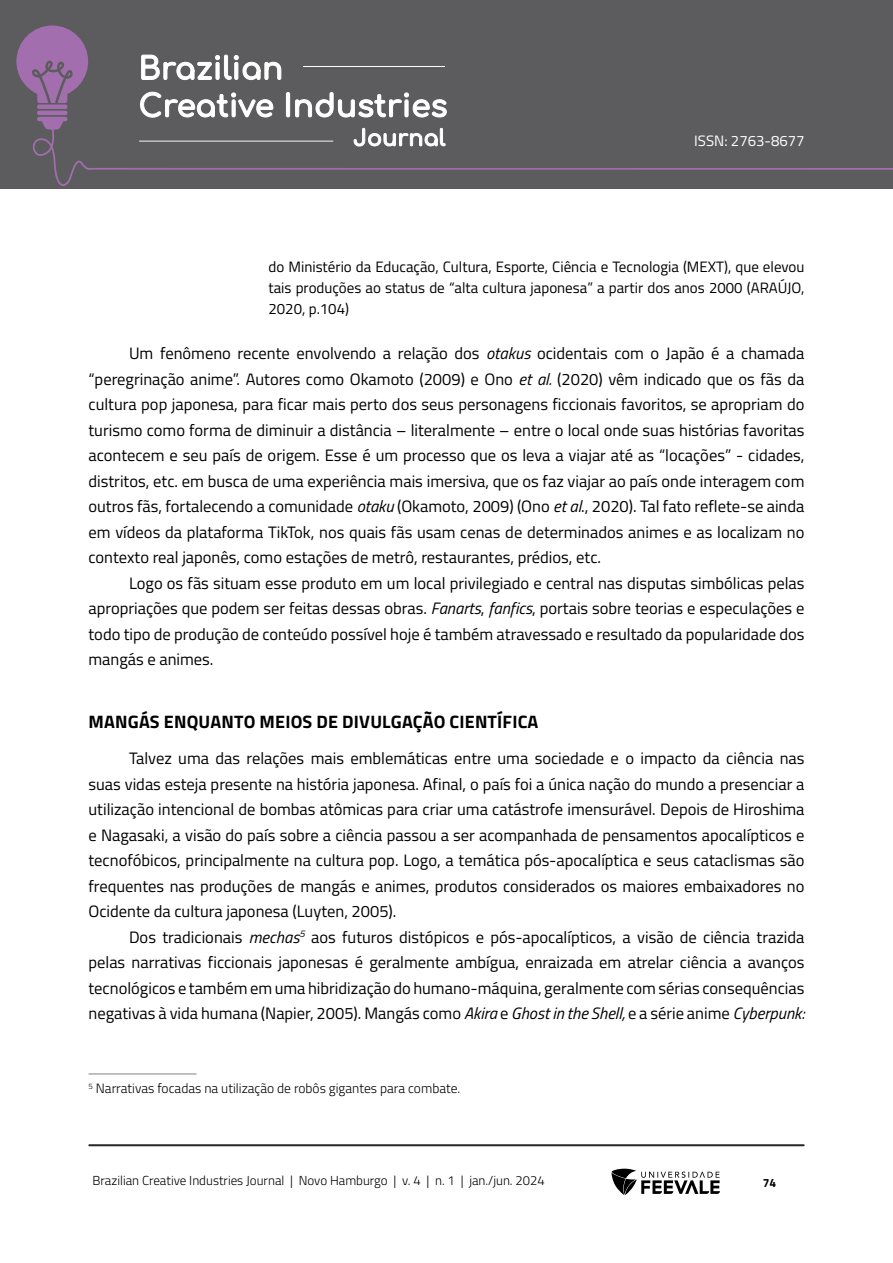
<style>
.page{position:relative;width:893px;height:1263px;background:#fff}
.page>*{position:absolute;margin:0;border:0;box-sizing:border-box;transform-origin:0 0}
.TITULO_1{font:700 18px "Titillium Web";letter-spacing:.01em;color:#000}
.Corpo_de_texto{font:16.5px/25.5px "Titillium Web";color:#000;text-align:justify}
.Citação{font:15px/21px "Titillium Web";color:#000;text-align:justify}
.t1{font:15px "Titillium Web";color:#fff}
.Rodapé{font:300 13.5px "Titillium Web";color:#000}
.t2{font:300 13.05px "Titillium Web";color:#000}
.t3{font:700 12px "Titillium Web";color:#000}
.s1{font-style:italic}
</style>
<div class="page">
<div style="left:0;top:0;width:893px;height:188px;background:#5c5c5e"></div>
<hr style="left:37px;top:111px;width:30px;height:4px;background:#a36ead;border-radius:2px">
<svg style="left:37px;top:117px;width:30px;height:11px"></svg>
<hr style="left:37px;top:105px;width:30px;height:4px;background:#a36ead;border-radius:2px">
<svg style="left:16px;top:26px;width:72px;height:77px"></svg>
<svg style="left:32px;top:128px;width:861px;height:58px"></svg>
<hr style="left:89px;top:1144px;width:715px;height:2px;background:#282828">
<svg style="left:611px;top:1169px;width:109px;height:26px"></svg>
<svg style="left:141px;top:54px;width:141px;height:26px"></svg>
<svg style="left:140px;top:91px;width:134px;height:27px"></svg>
<svg style="left:285px;top:92px;width:162px;height:26px"></svg>
<svg style="left:353px;top:127px;width:93px;height:20px"></svg>
<hr style="left:303px;top:66px;width:142px;height:1px;background:#fff">
<hr style="left:139px;top:141px;width:194px;height:1px;background:#fff">
<hr style="left:88px;top:1073px;width:108px;height:1px;background:#808285">
<p class="t1" style="left:694px;top:130px;width:112px">ISSN: 2763-8677</p>
<p class="Citação" style="left:268px;top:256px;width:537px">do Ministério da Educação, Cultura, Esporte, Ciência e Tecnologia (MEXT), que elevou tais produções ao status de “alta cultura japonesa” a partir dos anos 2000 (ARAÚJO, 2020, p.104)</p>
<p class="Corpo_de_texto" style="left:88px;top:340px;width:717px;text-indent:40px">Um fenômeno recente envolvendo a relação dos <span class="s1">otakus</span> ocidentais com o Japão é a chamada “peregrinação anime”. Autores como Okamoto (2009) e Ono <span class="s1">et al.</span> (2020) vêm indicado que os fãs da cultura pop japonesa, para ficar mais perto dos seus personagens ficcionais favoritos, se apropriam do turismo como forma de diminuir a distância – literalmente – entre o local onde suas histórias favoritas acontecem e seu país de origem. Esse é um processo que os leva a viajar até as “locações” - cidades, distritos, etc. em busca de uma experiência mais imersiva, que os faz viajar ao país onde interagem com outros fãs, fortalecendo a comunidade <span class="s1">otaku</span> (Okamoto, 2009) (Ono <span class="s1">et al</span>., 2020). Tal fato reflete-se ainda em vídeos da plataforma TikTok, nos quais fãs usam cenas de determinados animes e as localizam no contexto real japonês, como estações de metrô, restaurantes, prédios, etc.</p>
<p class="Corpo_de_texto" style="left:88px;top:569px;width:718px;text-indent:40px">Logo os fãs situam esse produto em um local privilegiado e central nas disputas simbólicas pelas apropriações que podem ser feitas dessas obras. <span class="s1">Fanarts</span>, <span class="s1">fanfics</span>, portais sobre teorias e especulações e todo tipo de produção de conteúdo possível hoje é também atravessado e resultado da popularidade dos mangás e animes.</p>
<p class="TITULO_1" style="left:89px;top:708px;width:451px">MANGÁS ENQUANTO MEIOS DE DIVULGAÇÃO CIENTÍFICA</p>
<p class="Corpo_de_texto" style="left:88px;top:745px;width:717px;text-indent:40px">Talvez uma das relações mais emblemáticas entre uma sociedade e o impacto da ciência nas suas vidas esteja presente na história japonesa. Afinal, o país foi a única nação do mundo a presenciar a utilização intencional de bombas atômicas para criar uma catástrofe imensurável. Depois de Hiroshima e Nagasaki, a visão do país sobre a ciência passou a ser acompanhada de pensamentos apocalípticos e tecnofóbicos, principalmente na cultura pop. Logo, a temática pós-apocalíptica e seus cataclismas são frequentes nas produções de mangás e animes, produtos considerados os maiores embaixadores no Ocidente da cultura japonesa (Luyten, 2005).</p>
<p class="Corpo_de_texto" style="left:88px;top:923px;width:717px;text-indent:40px">Dos tradicionais <span class="s1">mechas</span><sup>5</sup> aos futuros distópicos e pós-apocalípticos, a visão de ciência trazida pelas narrativas ficcionais japonesas é geralmente ambígua, enraizada em atrelar ciência a avanços tecnológicos e também em uma hibridização do humano-máquina, geralmente com sérias consequências negativas à vida humana (Napier, 2005). Mangás como <span class="s1">Akira</span> e <span class="s1">Ghost in the Shell,</span> e a série anime <span class="s1">Cyberpunk:</span></p>
<p class="Rodapé" style="left:88px;top:1079px;width:373px"><sup>5</sup> Narrativas focadas na utilização de robôs gigantes para combate.</p>
<p class="t2" style="left:92px;top:1171px;width:454px">Brazilian Creative Industries Journal | Novo Hamburgo | v. 4 | n. 1 | jan./jun. 2024</p>
<p class="t3" style="left:763px;top:1174px;width:15px">74</p>
</div>
